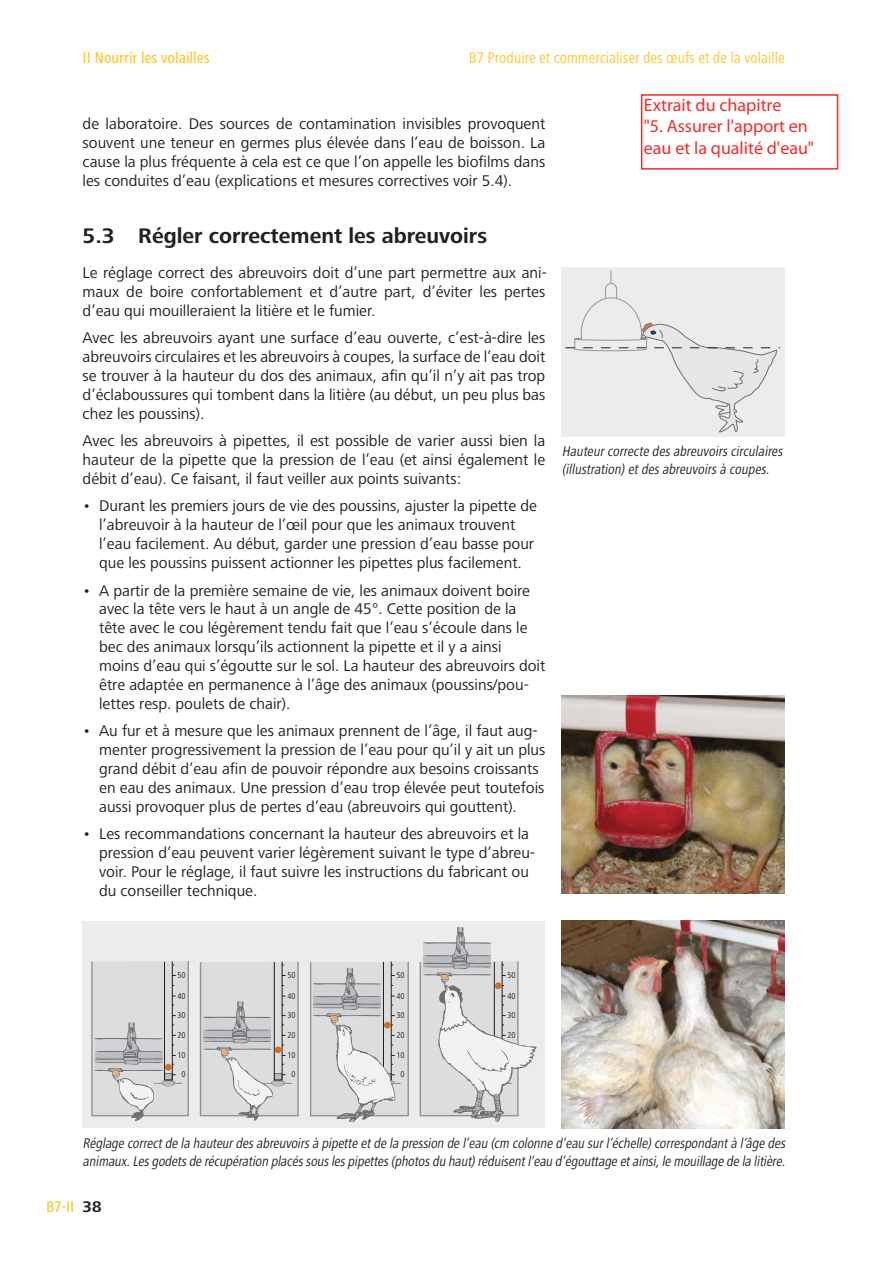
<style>
.page{position:relative;width:893px;height:1263px;background:#fff}
.page>*{position:absolute;margin:0;border:0;box-sizing:border-box;transform-origin:0 0}
.t1{font:700 21.9px "Frutiger Next LT";color:#231f20}
.t2{font:18px/21.6px "Myriad Pro";color:#ee2d2f}
.t3{font:16.05px/18.9px "Frutiger Next LT";color:#231f20;text-align:justify}
.t4{font:condensed 16.05px "Frutiger Next LT";color:#ffc527}
.t5{font:500 condensed 16.05px "Frutiger Next LT";color:#ffc527}
.t6{font:italic condensed 14.55px/17.5px "Frutiger Next LT";color:#231f20}
.t7{font:condensed 8.85px/19.4px "Frutiger Next LT";color:#221e1f;text-align:center}
.s1{font-weight:700;font-stretch:normal;color:#231f20}
</style>
<div class="page">
<div style="left:83px;top:921px;width:462px;height:207px;background:#edeced"></div>
<svg style="left:199px;top:961px;width:100px;height:160px;background:#d4d4d5"></svg>
<svg style="left:91px;top:961px;width:98px;height:160px;background:#cfd0d1"></svg>
<svg style="left:310px;top:961px;width:99px;height:161px"></svg>
<svg style="left:419px;top:927px;width:118px;height:195px"></svg>
<img style="left:562px;top:921px;width:223px;height:208px">
<div style="left:562px;top:268px;width:223px;height:169px;background:#edeced"></div>
<svg style="left:566px;top:271px;width:213px;height:162px"></svg>
<img style="left:562px;top:696px;width:223px;height:198px">
<div style="left:641px;top:94px;width:197px;height:76px;border:2px solid #ee2d2f"></div>
<p class="t5" style="left:83px;top:52px;width:128px">II Nourrir les volailles</p>
<p class="t4" style="left:469px;top:52px;width:318px">B7 Produire et commercialiser des œufs et de la volaille</p>
<p class="t3" style="left:83px;top:116px;width:464px">de laboratoire. Des sources de contamination invisibles provoquent souvent une teneur en germes plus élevée dans l’eau de boisson. La cause la plus fréquente à cela est ce que l’on appelle les biofilms dans les conduites d’eau (explications et mesures correctives voir 5.4).</p>
<h1 class="t1" style="left:83px;top:227px;width:406px">5.3 Régler correctement les abreuvoirs</h1>
<p class="t3" style="left:83px;top:265px;width:466px">Le réglage correct des abreuvoirs doit d’une part permettre aux ani&shy;maux de boire confortablement et d’autre part, d’éviter les pertes d’eau qui mouilleraient la litière et le fumier.</p>
<p class="t3" style="left:83px;top:330px;width:464px">Avec les abreuvoirs ayant une surface d’eau ouverte, c’est-à-dire les abreuvoirs circulaires et les abreuvoirs à coupes, la surface de l’eau doit se trouver à la hauteur du dos des animaux, afin qu’il n’y ait pas trop d’éclaboussures qui tombent dans la litière (au début, un peu plus bas chez les poussins).</p>
<p class="t3" style="left:83px;top:433px;width:464px">Avec les abreuvoirs à pipettes, il est possible de varier aussi bien la hauteur de la pipette que la pression de l’eau (et ainsi également le débit d’eau). Ce faisant, il faut veiller aux points suivants:</p>
<p class="t3" style="left:99px;top:498px;width:439px;text-align:left;text-indent:-17px">• Durant les premiers jours de vie des poussins, ajuster la pipette de l’abreuvoir à la hauteur de l’œil pour que les animaux trouvent l’eau facilement. Au début, garder une pression d’eau basse pour que les poussins puissent actionner les pipettes plus facilement.</p>
<p class="t3" style="left:99px;top:582px;width:448px;text-align:left;text-indent:-17px">• A partir de la première semaine de vie, les animaux doivent boire avec la tête vers le haut à un angle de 45°. Cette position de la tête avec le cou légèrement tendu fait que l’eau s’écoule dans le bec des animaux lorsqu’ils actionnent la pipette et il y a ainsi moins d’eau qui s’égoutte sur le sol. La hauteur des abreuvoirs doit être adaptée en permanence à l’âge des animaux (poussins/pou&shy;lettes resp. poulets de chair).</p>
<p class="t3" style="left:99px;top:723px;width:448px;text-align:left;text-indent:-17px">• Au fur et à mesure que les animaux prennent de l’âge, il faut aug&shy;menter progressivement la pression de l’eau pour qu’il y ait un plus grand débit d’eau afin de pouvoir répondre aux besoins croissants en eau des animaux. Une pression d’eau trop élevée peut toutefois aussi provoquer plus de pertes d’eau (abreuvoirs qui gouttent).</p>
<p class="t3" style="left:99px;top:826px;width:437px;text-align:left;text-indent:-17px">• Les recommandations concernant la hauteur des abreuvoirs et la pression d’eau peuvent varier légèrement suivant le type d’abreu&shy;voir. Pour le réglage, il faut suivre les instructions du fabricant ou du conseiller technique.</p>
<p class="t2" style="left:644px;top:94px;width:172px">Extrait du chapitre<br>"5. Assurer l'apport en eau et la qualité d'eau"</p>
<p class="t6" style="left:562px;top:444px;width:224px">Hauteurcorrecte des abreuvoirs circulaires (illustration)etdes abreuvoirs à coupes.</p>
<p class="t7" style="left:178px;top:966px;width:10px">50</p>
<p class="t7" style="left:178px;top:987px;width:10px">40</p>
<p class="t7" style="left:178px;top:1006px;width:10px">30</p>
<p class="t7" style="left:178px;top:1026px;width:10px">20</p>
<p class="t7" style="left:178px;top:1046px;width:10px">10<br>0</p>
<p class="t7" style="left:287px;top:966px;width:10px">50</p>
<p class="t7" style="left:287px;top:987px;width:10px">40</p>
<p class="t7" style="left:287px;top:1006px;width:10px">30</p>
<p class="t7" style="left:287px;top:1026px;width:10px">20</p>
<p class="t7" style="left:287px;top:1046px;width:10px">10<br>0</p>
<p class="t7" style="left:396px;top:966px;width:10px">50</p>
<p class="t7" style="left:396px;top:987px;width:10px">40</p>
<p class="t7" style="left:396px;top:1006px;width:10px">30</p>
<p class="t7" style="left:396px;top:1026px;width:10px">20</p>
<p class="t7" style="left:396px;top:1046px;width:10px">10<br>0</p>
<p class="t7" style="left:507px;top:966px;width:10px">50</p>
<p class="t7" style="left:507px;top:987px;width:10px">40</p>
<p class="t7" style="left:507px;top:1006px;width:10px">30</p>
<p class="t7" style="left:507px;top:1026px;width:10px">20</p>
<p class="t6" style="left:83px;top:1136px;width:706px">Réglage correctde la hauteurdes abreuvoirs à pipette etde la pression de l‘eau (cm colonne d‘eau surl‘échelle)correspondantà l‘âge des animaux.Les godets de récupération placés sous les pipettes (photos du haut)réduisentl‘eau d‘égouttage etainsi,le mouillage de la litière.</p>
<p class="t5" style="left:46px;top:1200px;width:57px">B7-II <span class="s1">38</span></p>
</div>
